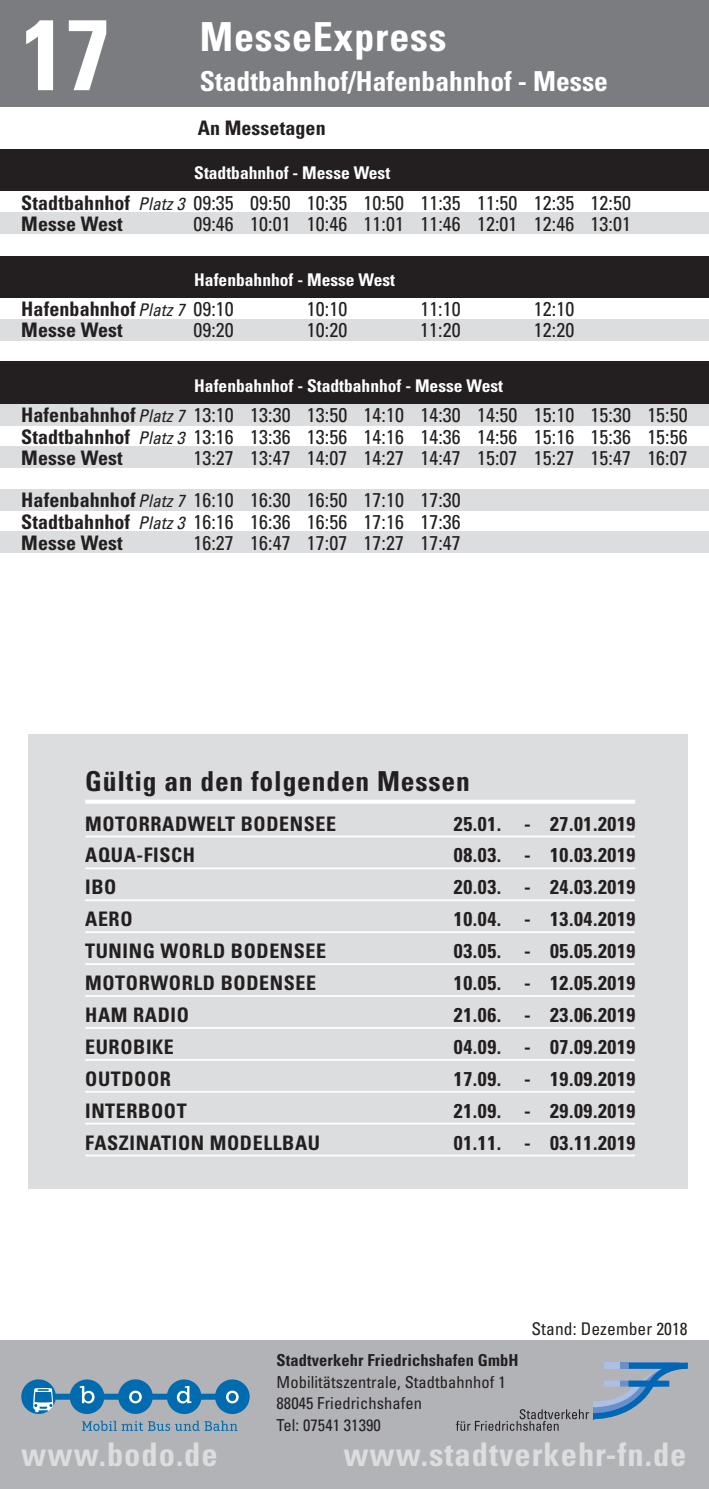
<style>
.page{position:relative;width:709px;height:1489px;background:#fff}
.page>*{position:absolute;margin:0;border:0;box-sizing:border-box;transform-origin:0 0}
.t1{font:700 condensed 100px "Univers";color:#fff}
.t2{font:700 condensed 40px "Univers";letter-spacing:.02em;color:#fff}
.t3{font:700 condensed 32.5px "Univers";letter-spacing:.03em;color:#dbdedd}
.t4{font:700 condensed 27.5px "Univers";color:#fff}
.t5{font:700 condensed 27.5px "Univers";letter-spacing:.03em;color:#231f20}
.t6{font:condensed 20px/21.2px "Univers";letter-spacing:.005em;color:#231f20}
.t7{font:700 condensed 20px "Univers";letter-spacing:.03em;color:#231f20}
.t8{font:700 condensed 20px "Univers";letter-spacing:.005em;color:#231f20}
.t9{font:700 condensed 17.5px/18.8px "Univers";color:#fff}
.t10{font:condensed 17.5px "Univers";letter-spacing:.005em;color:#231f20}
.t11{font:condensed 16.5px/21.5px "Univers";letter-spacing:.005em;color:#231f20}
.t12{font:700 condensed 16.5px "Univers";letter-spacing:.005em;color:#231f20}
.s1{font-weight:700}
.s2{font-style:italic;font-size:17.5px}
.s3{font-weight:400;font-style:italic;font-size:17.5px}
.s4{font-weight:400}
</style>
<div class="page">
<div style="left:0;top:319px;width:709px;height:21px;background:#dcdddf"></div>
<div style="left:0;top:404px;width:709px;height:21px;background:#dcdddf"></div>
<div style="left:0;top:446px;width:709px;height:22px;background:#dcdddf"></div>
<div style="left:0;top:489px;width:709px;height:21px;background:#dcdddf"></div>
<div style="left:0;top:531px;width:709px;height:22px;background:#dcdddf"></div>
<div style="left:0;top:0;width:709px;height:106px;background:#7b7c7f"></div>
<div style="left:0;top:149px;width:709px;height:42px;background:#231f20"></div>
<div style="left:0;top:255px;width:709px;height:43px;background:#231f20"></div>
<div style="left:0;top:361px;width:709px;height:43px;background:#231f20"></div>
<div style="left:0;top:213px;width:709px;height:21px;background:#dcdddf"></div>
<div style="left:28px;top:733px;width:659px;height:455px;background:#dcdddf"></div>
<hr style="left:85px;top:835px;width:550px;height:2px;background:#fff">
<hr style="left:85px;top:867px;width:550px;height:2px;background:#fff">
<hr style="left:85px;top:899px;width:550px;height:2px;background:#fff">
<hr style="left:85px;top:931px;width:550px;height:2px;background:#fff">
<hr style="left:85px;top:963px;width:550px;height:1px;background:#fff">
<hr style="left:85px;top:995px;width:550px;height:1px;background:#fff">
<hr style="left:85px;top:1026px;width:550px;height:2px;background:#fff">
<hr style="left:85px;top:1058px;width:550px;height:2px;background:#fff">
<hr style="left:85px;top:1090px;width:550px;height:2px;background:#fff">
<hr style="left:85px;top:1122px;width:550px;height:2px;background:#fff">
<hr style="left:85px;top:1154px;width:550px;height:2px;background:#fff">
<hr style="left:85px;top:800px;width:550px;height:3px;background:#fff">
<div style="left:0;top:1339px;width:709px;height:149px;background:#b2b3b7"></div>
<svg style="left:456px;top:1362px;width:231px;height:68px"></svg>
<svg style="left:21px;top:1379px;width:229px;height:34px"></svg>
<svg style="left:82px;top:1420px;width:155px;height:10px"></svg>
<h1 class="t1" style="left:21px;top:-7px;width:90px">17</h1>
<h2 class="t2" style="left:200px;top:12px;width:248px">MesseExpress</h2>
<h3 class="t4" style="left:200px;top:64px;width:409px">Stadtbahnhof/Hafenbahnhof - Messe</h3>
<p class="t8" style="left:198px;top:116px;width:129px">An Messetagen</p>
<p class="t9" style="left:236px;top:152px;width:37px">erste<br>Fahrt</p>
<p class="t9" style="left:194px;top:164px;width:197px">Stadtbahnhof - Messe West</p>
<p class="t9" style="left:368px;top:171px;width:37px">Fahrt</p>
<p class="t6" style="left:21px;top:191px;width:611px"><span class="s1">Stadtbahnhof</span> <span class="s2">Platz 3</span> 09:35 09:50 10:35 10:50 11:35 11:50 12:35 12:50<br><span class="s1">Messe West</span></p>
<p class="t6" style="left:193px;top:213px;width:439px">09:46 10:01 10:46 11:01 11:46 12:01 12:46 13:01</p>
<p class="t9" style="left:194px;top:270px;width:202px">Hafenbahnhof - Messe West</p>
<p class="t8" style="left:21px;top:296px;width:214px">Hafenbahnhof <span class="s3">Platz 7</span> <span class="s4">09:10</span></p>
<p class="t6" style="left:307px;top:298px;width:42px">10:10</p>
<p class="t6" style="left:420px;top:298px;width:42px">11:10</p>
<p class="t6" style="left:534px;top:298px;width:42px">12:10</p>
<p class="t8" style="left:21px;top:318px;width:103px">Messe West</p>
<p class="t6" style="left:193px;top:319px;width:42px">09:20</p>
<p class="t6" style="left:307px;top:319px;width:42px">10:20</p>
<p class="t6" style="left:420px;top:319px;width:42px">11:20</p>
<p class="t6" style="left:534px;top:319px;width:42px">12:20</p>
<p class="t9" style="left:194px;top:376px;width:310px">Hafenbahnhof - Stadtbahnhof - Messe West</p>
<p class="t6" style="left:21px;top:404px;width:668px;text-align:justify"><span class="s1">Hafenbahnhof</span> <span class="s2">Platz 7</span> 13:10 13:30 13:50 14:10 14:30 14:50 15:10 15:30 15:50<br><span class="s1">Stadtbahnhof</span> <span class="s2">Platz 3</span> 13:16 13:36 13:56 14:16 14:36 14:56 15:16 15:36 15:56<br><span class="s1">Messe West</span></p>
<p class="t6" style="left:21px;top:436px;width:668px;line-height:42.5px;text-indent:172px">13:27 13:47 14:07 14:27 14:47 15:07 15:27 15:47 16:07<br><span class="s1">Hafenbahnhof</span> <span class="s2">Platz 7</span> 16:10 16:30 16:50 17:10 17:30</p>
<p class="t6" style="left:21px;top:510px;width:441px"><span class="s1">Stadtbahnhof</span> <span class="s2">Platz 3</span> 16:16 16:36 16:56 17:16 17:36<br><span class="s1">Messe West</span></p>
<p class="t6" style="left:193px;top:532px;width:269px">16:27 16:47 17:07 17:27 17:47</p>
<h3 class="t5" style="left:85px;top:764px;width:386px">Gültig an den folgenden Messen</h3>
<p class="t7" style="left:85px;top:811px;width:228px">Motorradwelt Bodensee</p>
<p class="t7" style="left:454px;top:811px;width:183px">25.01. - 27.01.2019</p>
<p class="t7" style="left:85px;top:843px;width:111px">AQUA-FISCH</p>
<p class="t7" style="left:454px;top:843px;width:183px">08.03. - 10.03.2019</p>
<p class="t7" style="left:85px;top:875px;width:26px">IBO</p>
<p class="t7" style="left:454px;top:875px;width:183px">20.03. - 24.03.2019</p>
<p class="t7" style="left:85px;top:906px;width:33px">AERO</p>
<p class="t7" style="left:454px;top:906px;width:183px">10.04. - 13.04.2019</p>
<p class="t7" style="left:85px;top:938px;width:218px">Tuning World Bodensee</p>
<p class="t7" style="left:454px;top:938px;width:183px">03.05. - 05.05.2019</p>
<p class="t7" style="left:85px;top:970px;width:32px">MOTORw</p>
<p class="t7" style="left:169px;top:970px;width:124px">orld Bodensee</p>
<p class="t7" style="left:454px;top:970px;width:183px">10.05. - 12.05.2019</p>
<p class="t7" style="left:85px;top:1002px;width:99px">HAM RADIO</p>
<p class="t7" style="left:454px;top:1002px;width:183px">21.06. - 23.06.2019</p>
<p class="t7" style="left:85px;top:1034px;width:85px">Eurobike</p>
<p class="t7" style="left:454px;top:1034px;width:183px">04.09. - 07.09.2019</p>
<p class="t7" style="left:85px;top:1066px;width:87px">Outdoor</p>
<p class="t7" style="left:454px;top:1066px;width:183px">17.09. - 19.09.2019</p>
<p class="t7" style="left:85px;top:1098px;width:76px">INTERBOOT</p>
<p class="t7" style="left:454px;top:1098px;width:183px">21.09. - 29.09.2019</p>
<p class="t7" style="left:85px;top:1130px;width:236px">FASZINATION MOD ELLBAU</p>
<p class="t7" style="left:454px;top:1130px;width:183px">01.11. - 03.11.2019</p>
<p class="t12" style="left:276px;top:1349px;width:243px">Stadtverkehr Friedrichshafen GmbH</p>
<p class="t11" style="left:276px;top:1370px;width:231px">Mobilitätszentrale, Stadtbahnhof 1<br>88045 Friedrichshafen<br>Tel: 07541 31390</p>
<p class="t10" style="left:531px;top:1317px;width:158px">Stand: Dezember 2018</p>
<h3 class="t3" style="left:21px;top:1434px;width:198px">www.bodo.de</h3>
<h3 class="t3" style="left:343px;top:1434px;width:345px">www.stadtverkehr-fn.de</h3>
</div>
